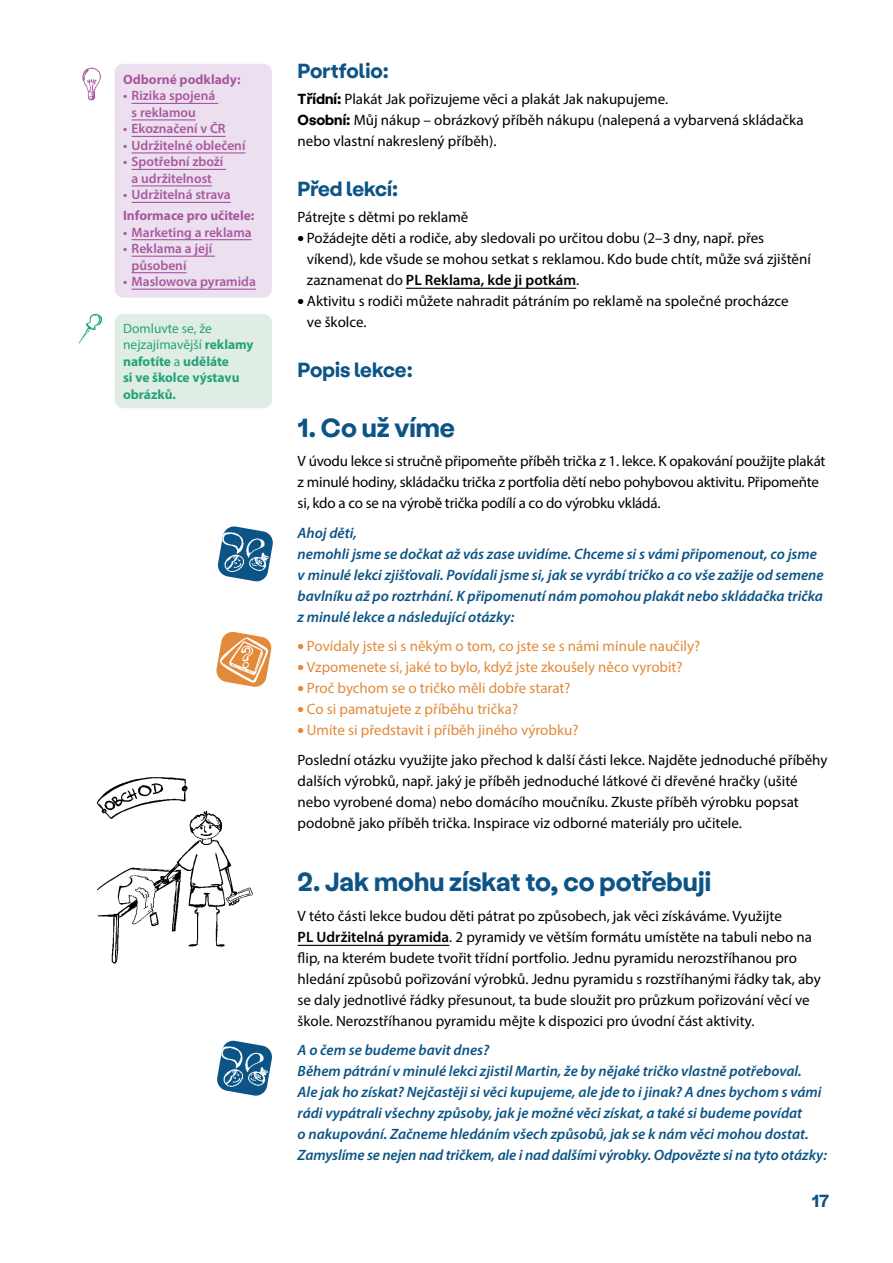
<style>
.page{position:relative;width:893px;height:1263px;background:#fff}
.page>*{position:absolute;margin:0;border:0;box-sizing:border-box;transform-origin:0 0}
.t1{font:700 27px "Stabil Grotesk";color:#0b5485}
.t2{font:700 21px "Stabil Grotesk";color:#0b5485}
.t3{font:700 18px "Stabil Grotesk";color:#0b5485}
.t4{font:15px/21px "Myriad Pro";color:#000}
.t5{font:italic 600 15px/21px "Myriad Pro";color:#0b5485}
.t6{font:15px "Myriad Pro";color:#e18a3a}
.t7{font:600 13.5px/16.5px "Myriad Pro";color:#a8589e}
.t8{font:700 13.5px/16.5px "Myriad Pro";color:#22a47a}
.t9{font:700 13.5px "Myriad Pro";color:#a8589e}
.s1{font-weight:400}
.s2{font-family:"Stabil Grotesk";font-weight:700}
.s3{font-weight:600}
.s4{font-family:"Stabil Grotesk";font-weight:700;color:#e18a3a}
.s5{color:#e18a3a}
</style>
<div class="page">
<hr style="left:406px;top:288px;width:170px;height:1px;background:#000">
<hr style="left:298px;top:945px;width:151px;height:1px;background:#000">
<div style="left:115px;top:64px;width:157px;height:234px;background:#ecdfef;border-radius:9px"></div>
<hr style="left:132px;top:103px;width:86px;height:1px;background:#a8589e">
<hr style="left:132px;top:119px;width:64px;height:1px;background:#a8589e">
<hr style="left:132px;top:136px;width:94px;height:1px;background:#a8589e">
<hr style="left:132px;top:152px;width:113px;height:1px;background:#a8589e">
<hr style="left:132px;top:169px;width:94px;height:1px;background:#a8589e">
<hr style="left:132px;top:185px;width:80px;height:1px;background:#a8589e">
<hr style="left:132px;top:202px;width:99px;height:1px;background:#a8589e">
<hr style="left:132px;top:239px;width:120px;height:1px;background:#a8589e">
<hr style="left:132px;top:256px;width:83px;height:1px;background:#a8589e">
<hr style="left:132px;top:272px;width:54px;height:1px;background:#a8589e">
<hr style="left:132px;top:289px;width:124px;height:1px;background:#a8589e">
<img style="left:82px;top:67px;width:19px;height:34px">
<img style="left:218px;top:526px;width:55px;height:56px">
<svg style="left:225px;top:631px;width:26px;height:4px"></svg>
<img style="left:216px;top:635px;width:56px;height:52px">
<div style="left:115px;top:314px;width:157px;height:94px;background:#e0ede5;border-radius:9px"></div>
<img style="left:78px;top:314px;width:24px;height:30px">
<img style="left:96px;top:777px;width:157px;height:187px">
<img style="left:217px;top:1041px;width:55px;height:55px">
<p class="t9" style="left:123px;top:71px;width:119px">Odborné podklady:</p>
<p class="t7" style="left:132px;top:87px;width:85px;text-indent:-9px">• Rizika spojená s reklamou</p>
<p class="t7" style="left:123px;top:120px;width:104px">• Ekoznačení v ČR</p>
<p class="t7" style="left:123px;top:137px;width:124px">• Udržitelné oblečení</p>
<p class="t7" style="left:123px;top:153px;width:102px;text-align:center">• Spotřební zboží a udržitelnost</p>
<p class="t7" style="left:123px;top:186px;width:109px">• Udržitelná strava</p>
<p class="t9" style="left:123px;top:207px;width:133px">Informace pro učitele:</p>
<p class="t7" style="left:123px;top:224px;width:130px">• Marketing a reklama</p>
<p class="t7" style="left:132px;top:240px;width:82px;text-indent:-9px">• Reklama a její působení</p>
<p class="t7" style="left:123px;top:273px;width:134px">• Maslowova pyramida</p>
<p class="t8" style="left:123px;top:319px;width:132px"><span class="s1">Domluvte se, že nejzajímavější</span> reklamy nafotíte <span class="s1">a</span> uděláte<br>si ve školce výstavu obrázků.</p>
<h2 class="t2" style="left:298px;top:55px;width:93px">Portfolio:</h2>
<p class="t4" style="left:298px;top:88px;width:507px"><span class="s2">Třídní:</span> Plakát Jak pořizujeme věci a plakát Jak nakupujeme.<br><span class="s2">Osobní:</span> Můj nákup – obrázkový příběh nákupu (nalepená a vybarvená skládačka nebo vlastní nakreslený příběh).</p>
<h2 class="t2" style="left:298px;top:173px;width:102px">Před lekcí:</h2>
<p class="t4" style="left:298px;top:206px;width:172px">Pátrejte s dětmi po reklamě</p>
<p class="t4" style="left:307px;top:227px;width:505px;text-indent:-9px"><span class="s2">•</span> Požádejte děti a rodiče, aby sledovali po určitou dobu (2–3 dny, např. přes víkend), kde všude se mohou setkat s reklamou. Kdo bude chtít, může svá zjištění zaznamenat do <span class="s3">PL Reklama, kde ji potkám</span>.</p>
<p class="t4" style="left:307px;top:290px;width:483px;text-indent:-9px"><span class="s2">•</span> Aktivitu s rodiči můžete nahradit pátráním po reklamě na společné procházce ve školce.</p>
<h2 class="t2" style="left:298px;top:354px;width:117px">Popis lekce:</h2>
<h1 class="t1" style="left:298px;top:406px;width:159px">1. Co už víme</h1>
<p class="t4" style="left:298px;top:450px;width:529px">V úvodu lekce si stručně připomeňte příběh trička z 1. lekce. K opakování použijte plakát z minulé hodiny, skládačku trička z portfolia dětí nebo pohybovou aktivitu. Připomeňte si, kdo a co se na výrobě trička podílí a co do výrobku vkládá.</p>
<p class="t5" style="left:298px;top:522px;width:528px">Ahoj děti,<br>nemohli jsme se dočkat až vás zase uvidíme. Chceme si s vámi připomenout, co jsme v minulé lekci zjišťovali. Povídali jsme si, jak se vyrábí tričko a co vše zažije od semene bavlníku až po roztrhání. K připomenutí nám pomohou plakát nebo skládačka trička z minulé lekce a následující otázky:</p>
<p class="t6" style="left:298px;top:637px;width:404px"><span class="s2">•</span> Povídaly jste si s někým o tom, co jste se s námi minule naučily?</p>
<p class="t6" style="left:298px;top:658px;width:386px"><span class="s2">•</span> Vzpomenete si, jaké to bylo, když jste zkoušely něco vyrobit?</p>
<p class="t6" style="left:298px;top:679px;width:274px"><span class="s2">•</span> Proč bychom se o tričko měli dobře starat?</p>
<p class="t6" style="left:298px;top:700px;width:222px"><span class="s2">•</span> Co si pamatujete z příběhu trička?</p>
<p class="t4" style="left:298px;top:715px;width:531px;line-height:29.5px"><span class="s4">•</span> <span class="s5">Umíte si představit i příběh jiného výrobku?<br></span>Poslední otázku využijte jako přechod k další části lekce. Najděte jednoduché příběhy</p>
<p class="t4" style="left:298px;top:770px;width:503px;text-align:justify">dalších výrobků, např. jaký je příběh jednoduché látkové či dřevěné hračky (ušité nebo vyrobené doma) nebo domácího moučníku. Zkuste příběh výrobku popsat podobně jako příběh trička. Inspirace viz odborné materiály pro učitele.</p>
<h1 class="t1" style="left:298px;top:861px;width:415px">2. Jak mohu získat to, co potřebuji</h1>
<p class="t4" style="left:298px;top:905px;width:525px">V této části lekce budou děti pátrat po způsobech, jak věci získáváme. Využijte<br><span class="s3">PL Udržitelná pyramida</span>. 2 pyramidy ve větším formátu umístěte na tabuli nebo na flip, na kterém budete tvořit třídní portfolio. Jednu pyramidu nerozstříhanou pro hledání způsobů pořizování výrobků. Jednu pyramidu s rozstříhanými řádky tak, aby se daly jednotlivé řádky přesunout, ta bude sloužit pro průzkum pořizování věcí ve škole. Nerozstříhanou pyramidu mějte k dispozici pro úvodní část aktivity.</p>
<p class="t5" style="left:298px;top:1039px;width:531px">A o čem se budeme bavit dnes?<br>Během pátrání v minulé lekci zjistil Martin, že by nějaké tričko vlastně potřeboval.<br>Ale jak ho získat? Nejčastěji si věci kupujeme, ale jde to i jinak? A dnes bychom s vámi rádi vypátrali všechny způsoby, jak je možné věci získat, a také si budeme povídat<br>o nakupování. Začneme hledáním všech způsobů, jak se k nám věci mohou dostat.<br>Zamyslíme se nejen nad tričkem, ale i nad dalšími výrobky. Odpovězte si na tyto otázky:</p>
<p class="t3" style="left:812px;top:1187px;width:19px">17</p>
</div>
